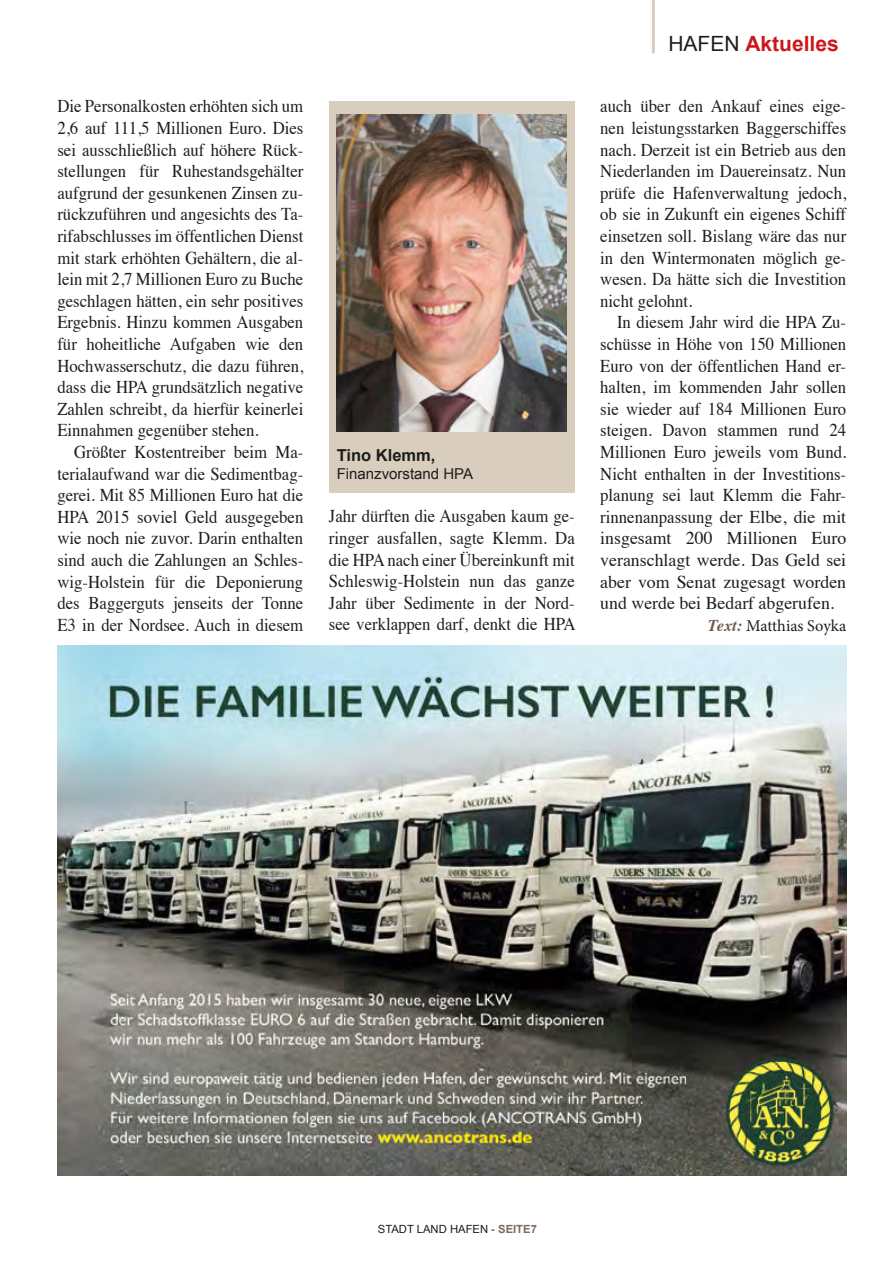
<style>
.page{position:relative;width:893px;height:1263px;background:#fff}
.page>*{position:absolute;margin:0;border:0;box-sizing:border-box;transform-origin:0 0}
.t1{font:700 21px "Arial";color:#cd171a}
.t2{font:18px/21.6px "Times";color:#1d1d1b;text-align:justify;scale:.93 1}
.t3{font:16.5px "Minion Pro";color:#1d1d1b}
.t4{font:700 16.5px "Arial";color:#1d1d1b}
.t5{font:15px "Arial";color:#1d1d1b}
.t6{font:11.25px "Arial";color:#1d1d1b}
.s1{font-weight:400;color:#1d1d1b}
.s2{font-family:"Times";font-weight:700;font-style:italic;color:#70594f}
.s3{font-weight:700;color:#81675c}
</style>
<div class="page">
<hr style="left:652px;top:0;width:3px;height:53px;background:#d9cebd">
<img style="left:57px;top:645px;width:789px;height:531px">
<div style="left:329px;top:101px;width:246px;height:392px;background:#d9cebd"></div>
<img style="left:337px;top:115px;width:230px;height:316px">
<p class="t2" style="left:57px;top:97px;width:266px">Die Personalkosten erhöhten sich um 2,6 auf 111,5 Millionen Euro. Dies sei ausschließlich auf höhere Rück&shy;stellungen für Ruhestandsgehälter aufgrund der gesunkenen Zinsen zu&shy;rückzuführen und angesichts des Ta&shy;rifabschlusses im öffentlichen Dienst mit stark erhöhten Gehältern, die al&shy;lein mit 2,7 Millionen Euro zu Buche geschlagen hätten, ein sehr positives Ergebnis. Hinzu kommen Ausgaben für hoheitliche Aufgaben wie den Hochwasserschutz, die dazu führen, dass die HPA grundsätzlich negative Zahlen schreibt, da hierfür keinerlei Einnahmen gegenüber stehen.</p>
<p class="t2" style="left:57px;top:442px;width:266px;text-indent:17px">Größter Kostentreiber beim Ma&shy;terialaufwand war die Sedimentbag&shy;gerei. Mit 85 Millionen Euro hat die HPA 2015 soviel Geld ausgegeben wie noch nie zuvor. Darin enthalten sind auch die Zahlungen an Schles&shy;wig-Holstein für die Deponierung des Baggerguts jenseits der Tonne E3 in der Nordsee. Auch in diesem</p>
<p class="t4" style="left:337px;top:449px;width:100px">Tino Klemm,</p>
<p class="t5" style="left:337px;top:468px;width:138px">Finanzvorstand HPA</p>
<p class="t2" style="left:329px;top:507px;width:267px">Jahr dürften die Ausgaben kaum ge&shy;ringer ausfallen, sagte Klemm. Da die HPA nach einer Übereinkunft mit Schleswig-Holstein nun das ganze Jahr über Sedimente in der Nord&shy;see verklappen darf, denkt die HPA</p>
<p class="t1" style="left:668px;top:36px;width:172px"><span class="s1">HAFEN</span> Aktuelles</p>
<p class="t2" style="left:600px;top:97px;width:266px">auch über den Ankauf eines eige&shy;nen leistungsstarken Baggerschiffes nach. Derzeit ist ein Betrieb aus den Niederlanden im Dauereinsatz. Nun prüfe die Hafenverwaltung jedoch, ob sie in Zukunft ein eigenes Schiff einsetzen soll. Bislang wäre das nur in den Wintermonaten möglich ge&shy;wesen. Da hätte sich die Investition nicht gelohnt.</p>
<p class="t2" style="left:600px;top:313px;width:266px;text-indent:17px">In diesem Jahr wird die HPA Zu&shy;schüsse in Höhe von 150 Millionen Euro von der öffentlichen Hand er&shy;halten, im kommenden Jahr sollen sie wieder auf 184 Millionen Euro steigen. Davon stammen rund 24<br>Millionen Euro jeweils vom Bund.<br>Nicht enthalten in der Investitions&shy;planung sei laut Klemm die Fahr&shy;rinnenanpassung der Elbe, die mit insgesamt 200 Millionen Euro veranschlagt werde. Das Geld sei aber vom Senat zugesagt worden und werde bei Bedarf abgerufen.</p>
<p class="t3" style="left:708px;top:619px;width:139px"><span class="s2">Text:</span> Matthias Soyka</p>
<p class="t6" style="left:378px;top:1225px;width:160px">STADT LAND HAFEN - <span class="s3">SEITE7</span></p>
</div>
